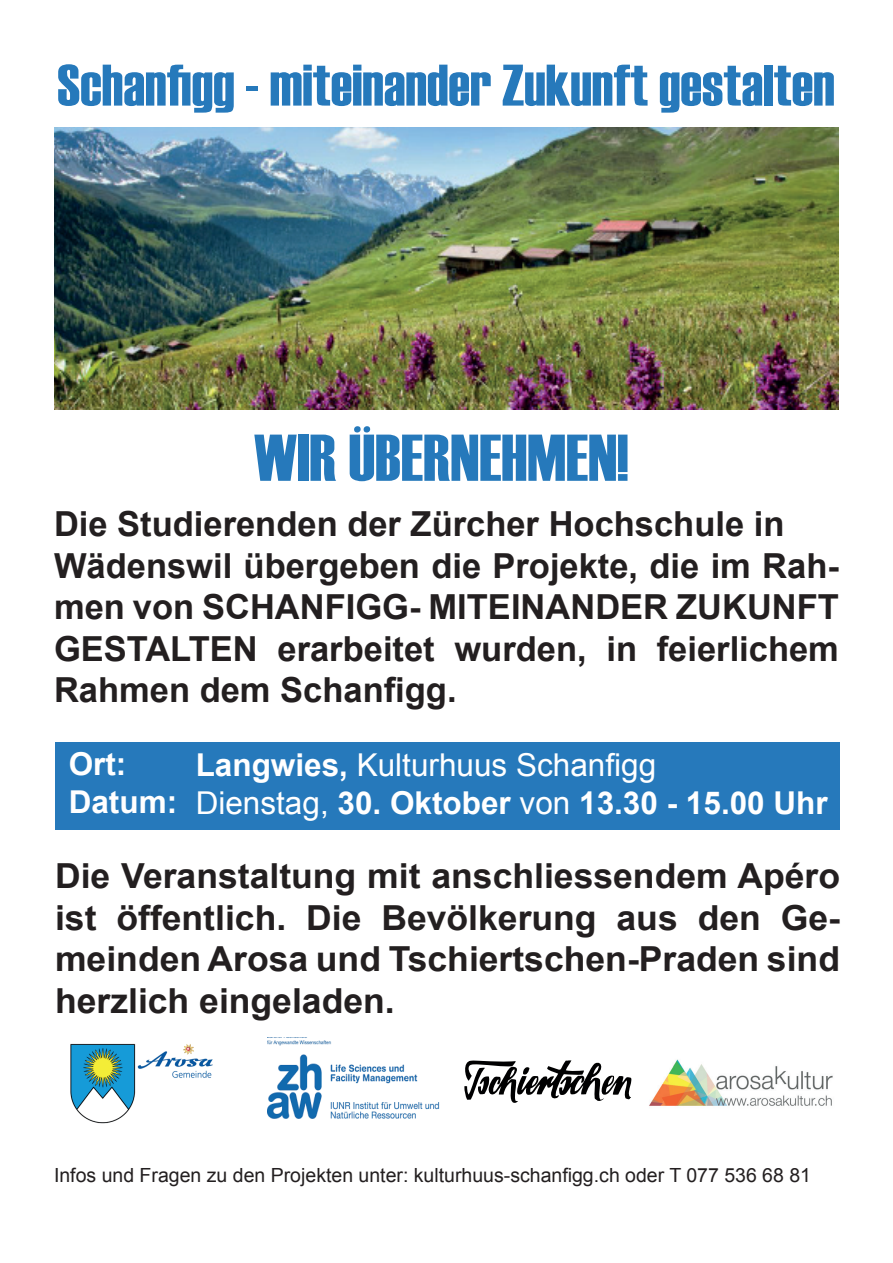
<style>
.page{position:relative;width:893px;height:1263px;background:#fff}
.page>*{position:absolute;margin:0;border:0;box-sizing:border-box;transform-origin:0 0}
.t1{font:66px "Haettenschweiler";color:#2679bb}
.t2{font:58.5px "Haettenschweiler";color:#2679bb}
.t3{font:700 34.5px/41.4px "Arial";color:#231f20}
.t4{font:700 31.5px/37.8px "Arial";color:#fff}
.t5{font:19.5px "Arial";color:#231f20}
.s1{font-weight:400}
</style>
<div class="page">
<img style="left:54px;top:127px;width:785px;height:282px">
<img style="left:649px;top:1059px;width:184px;height:47px">
<svg style="left:464px;top:1060px;width:167px;height:43px"></svg>
<img style="left:267px;top:1040px;width:173px;height:79px">
<img style="left:70px;top:1043px;width:143px;height:81px">
<div style="left:55px;top:742px;width:785px;height:88px;background:#2679bb"></div>
<h2 class="t2" style="left:57px;top:45px;width:779px">Schanfigg - miteinander Zukunft gestalten</h2>
<h1 class="t1" style="left:254px;top:413px;width:376px">WIR ÜBERNEHMEN!</h1>
<p class="t3" style="left:54px;top:505px;width:786px">Die Studierenden der Zürcher Hochschule in Wädenswil übergeben die Projekte, die im Rah&shy;men von SCHANFIGG- MITEINANDER ZUKUNFT GESTALTEN erarbeitet wurden, in feierlichem Rahmen dem Schanfigg.</p>
<p class="t4" style="left:69px;top:746px;width:110px">Ort:<br>Datum:</p>
<p class="t4" style="left:196px;top:747px;width:634px">Langwies, <span class="s1">Kulturhuus Schanfigg<br>Dienstag,</span> 30. Oktober <span class="s1">von</span> 13.30 - 15.00 Uhr</p>
<p class="t3" style="left:55px;top:857px;width:786px;text-align:justify">Die Veranstaltung mit anschliessendem Apéro ist öffentlich. Die Bevölkerung aus den Ge&shy;meinden Arosa und Tschiertschen-Praden sind herzlich eingeladen.</p>
<p class="t5" style="left:54px;top:1162px;width:759px">Infos und Fragen zu den Projekten unter: kulturhuus-schanfigg.ch oder T 077 536 68 81</p>
</div>
